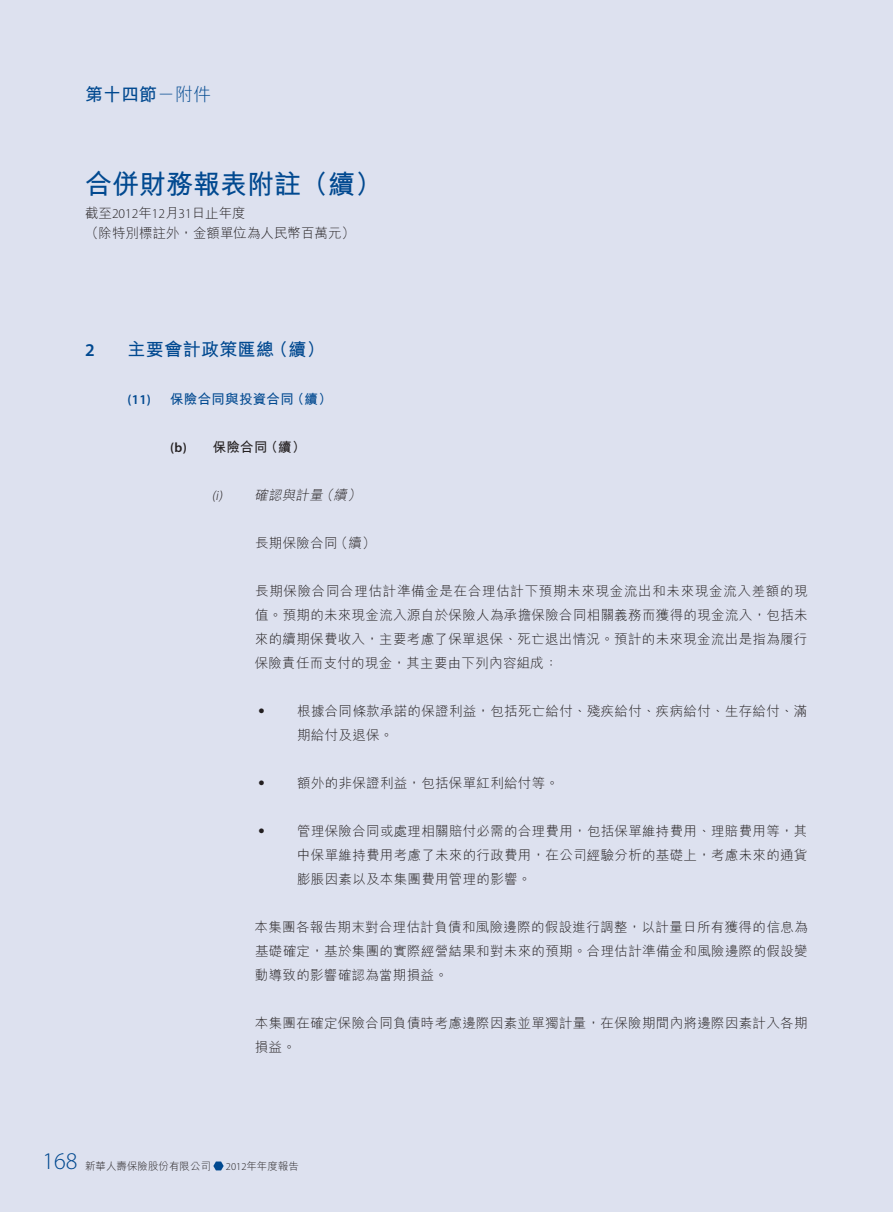
<style>
.page{position:relative;width:893px;height:1212px;background:#dde1ef}
.page>*{position:absolute;margin:0;border:0;box-sizing:border-box;transform-origin:0 0}
.t1{font:700 27px "M Hei HK";color:#014990}
.t2{font:300 24px "Myriad Pro";color:#014990}
.t3{font:700 18px "M Hei HK";letter-spacing:.02em;color:#014990}
.t4{font:600 18px "Myriad Pro";color:#014990}
.t5{font:300 13.5px/24px "M Hei HK";letter-spacing:.02em;color:#231f20;text-align:justify}
.t6{font:300 13.5px/19.5px "M Hei HK";color:#231f20}
.t7{font:700 13.5px "M Hei HK";letter-spacing:.02em;color:#014990}
.t8{font:italic 300 13.5px "M Hei HK";color:#231f20}
.t9{font:700 13.5px "M Hei HK";color:#231f20}
.t10{font:300 10.5px "M Hei HK";color:#231f20}
.s1{font-weight:300}
.s2{font-family:"Myriad Pro"}
.s3{font-family:"Myriad Pro";font-weight:600}
</style>
<div class="page">
<svg style="left:213px;top:1161px;width:11px;height:9px"></svg>
<h3 class="t3" style="left:85px;top:81px;width:127px">第十四節<span class="s1">－附件</span></h3>
<h1 class="t1" style="left:85px;top:165px;width:298px">合併財務報表附註（續）</h1>
<p class="t6" style="left:85px;top:203px;width:271px">截至<span class="s2">2012</span>年<span class="s2">12</span>月<span class="s2">31</span>日止年度<br>（除特別標註外，金額單位為人民幣百萬元）</p>
<h3 class="t4" style="left:85px;top:339px;width:11px">2</h3>
<h3 class="t3" style="left:128px;top:337px;width:199px">主要會計政策匯總（續）</h3>
<p class="t7" style="left:128px;top:389px;width:206px"><span class="s3">(11)</span> 保險合同與投資合同（續）</p>
<p class="t9" style="left:170px;top:437px;width:137px"><span class="s3">(b)</span> 保險合同（續）</p>
<p class="t8" style="left:212px;top:486px;width:154px"><span class="s2">(i)</span> 確認與計量（續）</p>
<p class="t5" style="left:255px;top:531px;width:122px">長期保險合同（續）</p>
<p class="t5" style="left:255px;top:579px;width:555px">長期保險合同合理估計準備金是在合理估計下預期未來現金流出和未來現金流入差額的現值。預期的未來現金流入源自於保險人為承擔保險合同相關義務而獲得的現金流入，包括未來的續期保費收入，主要考慮了保單退保、死亡退出情況。預計的未來現金流出是指為履行保險責任而支付的現金，其主要由下列內容組成：</p>
<p class="t5" style="left:297px;top:699px;width:512px;text-indent:-42px">• 根據合同條款承諾的保證利益，包括死亡給付、殘疾給付、疾病給付、生存給付、滿期給付及退保。</p>
<p class="t5" style="left:255px;top:771px;width:306px">• 額外的非保證利益，包括保單紅利給付等。</p>
<p class="t5" style="left:297px;top:819px;width:512px;text-indent:-42px">• 管理保險合同或處理相關賠付必需的合理費用，包括保單維持費用、理賠費用等，其中保單維持費用考慮了未來的行政費用，在公司經驗分析的基礎上，考慮未來的通貨膨脹因素以及本集團費用管理的影響。</p>
<p class="t5" style="left:255px;top:915px;width:555px">本集團各報告期末對合理估計負債和風險邊際的假設進行調整，以計量日所有獲得的信息為基礎確定，基於集團的實際經營結果和對未來的預期。合理估計準備金和風險邊際的假設變動導致的影響確認為當期損益。</p>
<p class="t5" style="left:255px;top:1011px;width:554px">本集團在確定保險合同負債時考慮邊際因素並單獨計量，在保險期間內將邊際因素計入各期損益。</p>
<h2 class="t2" style="left:43px;top:1148px;width:37px">168</h2>
<p class="t10" style="left:85px;top:1159px;width:127px">新華人壽保險股份有限公司</p>
<p class="t10" style="left:226px;top:1159px;width:74px"><span class="s2">2012</span>年年度報告</p>
</div>
